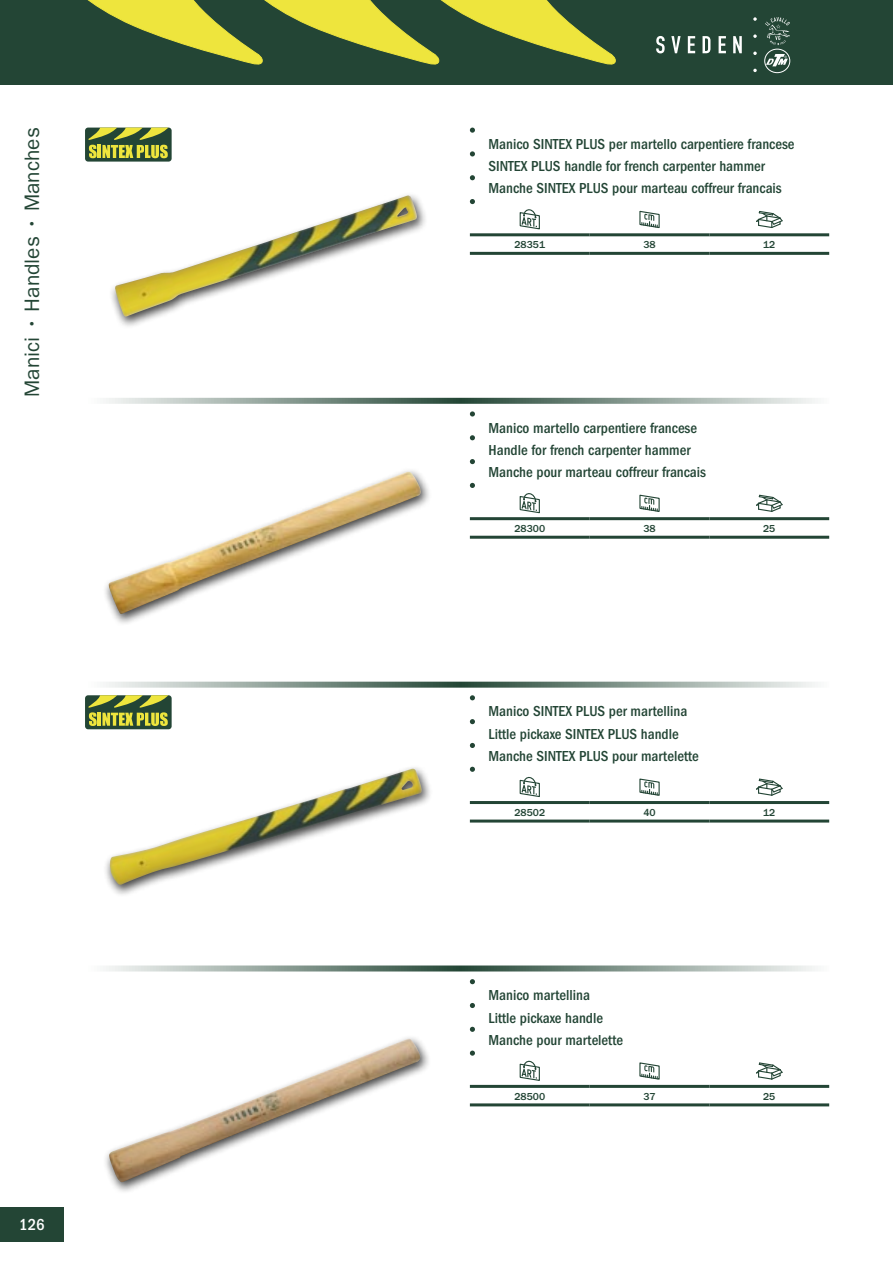
<style>
.page{position:relative;width:893px;height:1263px;background:#fff}
.page>*{position:absolute;margin:0;border:0;box-sizing:border-box;transform-origin:0 0}
.t1{font:21px "ITC Franklin Gothic Std";color:#234535}
.t2{font:500 condensed 16.5px "ITC Franklin Gothic Std";color:#fff}
.t3{font:500 condensed 15px/22.2px "ITC Franklin Gothic Std";color:#234535}
.t4{font:500 10.5px "ITC Franklin Gothic Std";color:#234535}
</style>
<div class="page">
<hr style="left:470px;top:517px;width:120px;height:3px;background:#234535">
<hr style="left:590px;top:517px;width:119px;height:3px;background:#234535">
<hr style="left:709px;top:517px;width:120px;height:3px;background:#234535">
<hr style="left:470px;top:536px;width:120px;height:3px;background:#234535">
<hr style="left:590px;top:536px;width:119px;height:3px;background:#234535">
<hr style="left:709px;top:536px;width:120px;height:3px;background:#234535">
<svg style="left:520px;top:493px;width:20px;height:20px"></svg>
<svg style="left:639px;top:494px;width:21px;height:18px"></svg>
<svg style="left:756px;top:495px;width:27px;height:17px"></svg>
<hr style="left:470px;top:233px;width:120px;height:3px;background:#234535">
<hr style="left:590px;top:233px;width:119px;height:3px;background:#234535">
<hr style="left:709px;top:233px;width:120px;height:3px;background:#234535">
<hr style="left:470px;top:252px;width:120px;height:3px;background:#234535">
<hr style="left:590px;top:252px;width:119px;height:3px;background:#234535">
<hr style="left:709px;top:252px;width:120px;height:3px;background:#234535">
<svg style="left:520px;top:209px;width:20px;height:20px"></svg>
<svg style="left:639px;top:210px;width:21px;height:18px"></svg>
<svg style="left:756px;top:211px;width:27px;height:17px"></svg>
<hr style="left:470px;top:801px;width:120px;height:3px;background:#234535">
<hr style="left:590px;top:801px;width:119px;height:3px;background:#234535">
<hr style="left:709px;top:801px;width:120px;height:3px;background:#234535">
<hr style="left:470px;top:819px;width:120px;height:3px;background:#234535">
<hr style="left:590px;top:819px;width:119px;height:3px;background:#234535">
<hr style="left:709px;top:819px;width:120px;height:3px;background:#234535">
<svg style="left:520px;top:777px;width:20px;height:20px"></svg>
<svg style="left:639px;top:778px;width:21px;height:18px"></svg>
<svg style="left:756px;top:779px;width:27px;height:17px"></svg>
<hr style="left:470px;top:1085px;width:120px;height:3px;background:#234535">
<hr style="left:590px;top:1085px;width:119px;height:3px;background:#234535">
<hr style="left:709px;top:1085px;width:120px;height:3px;background:#234535">
<hr style="left:470px;top:1103px;width:120px;height:3px;background:#234535">
<hr style="left:590px;top:1103px;width:119px;height:3px;background:#234535">
<hr style="left:709px;top:1103px;width:120px;height:3px;background:#234535">
<svg style="left:520px;top:1061px;width:20px;height:20px"></svg>
<svg style="left:639px;top:1062px;width:21px;height:18px"></svg>
<svg style="left:756px;top:1062px;width:27px;height:17px"></svg>
<img style="left:114px;top:195px;width:304px;height:123px">
<img style="left:108px;top:472px;width:315px;height:142px">
<div style="left:103px;top:763px;width:330px;height:134px;background:#000;opacity:.75"></div>
<img style="left:108px;top:769px;width:315px;height:116px">
<img style="left:109px;top:1039px;width:312px;height:143px">
<div style="left:85px;top:128px;width:87px;height:34px;background:#234535;border-radius:3px"></div>
<svg style="left:88px;top:128px;width:80px;height:30px"></svg>
<div style="left:85px;top:695px;width:87px;height:34px;background:#234535;border-radius:3px"></div>
<svg style="left:88px;top:695px;width:80px;height:31px"></svg>
<svg style="left:106px;top:398px;width:709px;height:6px;background:#8fa098"></svg>
<svg style="left:106px;top:682px;width:709px;height:6px;background:#91a29a"></svg>
<svg style="left:106px;top:965px;width:709px;height:6px;background:#95a59d"></svg>
<svg style="left:470px;top:411px;width:5px;height:5px"></svg>
<svg style="left:470px;top:483px;width:5px;height:5px"></svg>
<svg style="left:470px;top:459px;width:5px;height:5px"></svg>
<svg style="left:470px;top:435px;width:5px;height:5px"></svg>
<svg style="left:470px;top:128px;width:5px;height:5px"></svg>
<svg style="left:470px;top:199px;width:5px;height:5px"></svg>
<svg style="left:470px;top:175px;width:5px;height:5px"></svg>
<svg style="left:470px;top:151px;width:5px;height:5px"></svg>
<svg style="left:470px;top:695px;width:5px;height:5px"></svg>
<svg style="left:470px;top:767px;width:5px;height:5px"></svg>
<svg style="left:470px;top:743px;width:5px;height:5px"></svg>
<svg style="left:470px;top:719px;width:5px;height:5px"></svg>
<svg style="left:470px;top:979px;width:5px;height:5px"></svg>
<svg style="left:470px;top:1050px;width:5px;height:6px"></svg>
<svg style="left:470px;top:1027px;width:5px;height:5px"></svg>
<svg style="left:470px;top:1003px;width:5px;height:5px"></svg>
<div style="left:0;top:0;width:893px;height:85px;background:#234535"></div>
<svg style="left:87px;top:0;width:529px;height:65px"></svg>
<svg style="left:656px;top:36px;width:9px;height:17px"></svg>
<svg style="left:671px;top:36px;width:10px;height:17px"></svg>
<svg style="left:688px;top:36px;width:7px;height:17px"></svg>
<svg style="left:702px;top:36px;width:8px;height:17px"></svg>
<svg style="left:719px;top:36px;width:7px;height:17px"></svg>
<svg style="left:733px;top:36px;width:9px;height:17px"></svg>
<svg style="left:753px;top:17px;width:4px;height:4px"></svg>
<svg style="left:753px;top:34px;width:4px;height:4px"></svg>
<svg style="left:753px;top:52px;width:4px;height:3px"></svg>
<svg style="left:753px;top:69px;width:4px;height:3px"></svg>
<svg style="left:765px;top:17px;width:25px;height:28px"></svg>
<div style="left:764px;top:49px;width:26px;height:24px;border:1px solid #fff;border-radius:50%"></div>
<svg style="left:766px;top:54px;width:22px;height:12px"></svg>
<div style="left:0;top:1208px;width:64px;height:34px;background:#234535"></div>
<h1 class="t1" style="left:20px;top:397px;width:271px;rotate:-90deg">Manici • Handles • Manches</h1>
<p class="t2" style="left:19px;top:1215px;width:27px">126</p>
<p class="t3" style="left:489px;top:133px;width:307px">Manico SINTEX PLUS per martello carpentiere francese<br>SINTEX PLUS handle for french carpenter hammer<br>Manche SINTEX PLUS pour marteau coffreur francais</p>
<p class="t4" style="left:514px;top:239px;width:32px">28351</p>
<p class="t4" style="left:643px;top:239px;width:14px">38</p>
<p class="t4" style="left:763px;top:239px;width:14px">12</p>
<p class="t3" style="left:489px;top:417px;width:219px">Manico martello carpentiere francese<br>Handle for french carpenter hammer<br>Manche pour marteau coffreur francais</p>
<p class="t4" style="left:514px;top:523px;width:32px">28300</p>
<p class="t4" style="left:643px;top:523px;width:14px">38</p>
<p class="t4" style="left:763px;top:523px;width:14px">25</p>
<p class="t3" style="left:489px;top:700px;width:212px">Manico SINTEX PLUS per martellina<br>Little pickaxe SINTEX PLUS handle<br>Manche SINTEX PLUS pour martelette</p>
<p class="t4" style="left:514px;top:807px;width:32px">28502</p>
<p class="t4" style="left:643px;top:807px;width:14px">40</p>
<p class="t4" style="left:763px;top:807px;width:14px">12</p>
<p class="t3" style="left:489px;top:984px;width:136px">Manico martellina<br>Little pickaxe handle<br>Manche pour martelette</p>
<p class="t4" style="left:514px;top:1090px;width:32px">28500</p>
<p class="t4" style="left:643px;top:1090px;width:14px">37</p>
<p class="t4" style="left:763px;top:1090px;width:14px">25</p>
</div>
